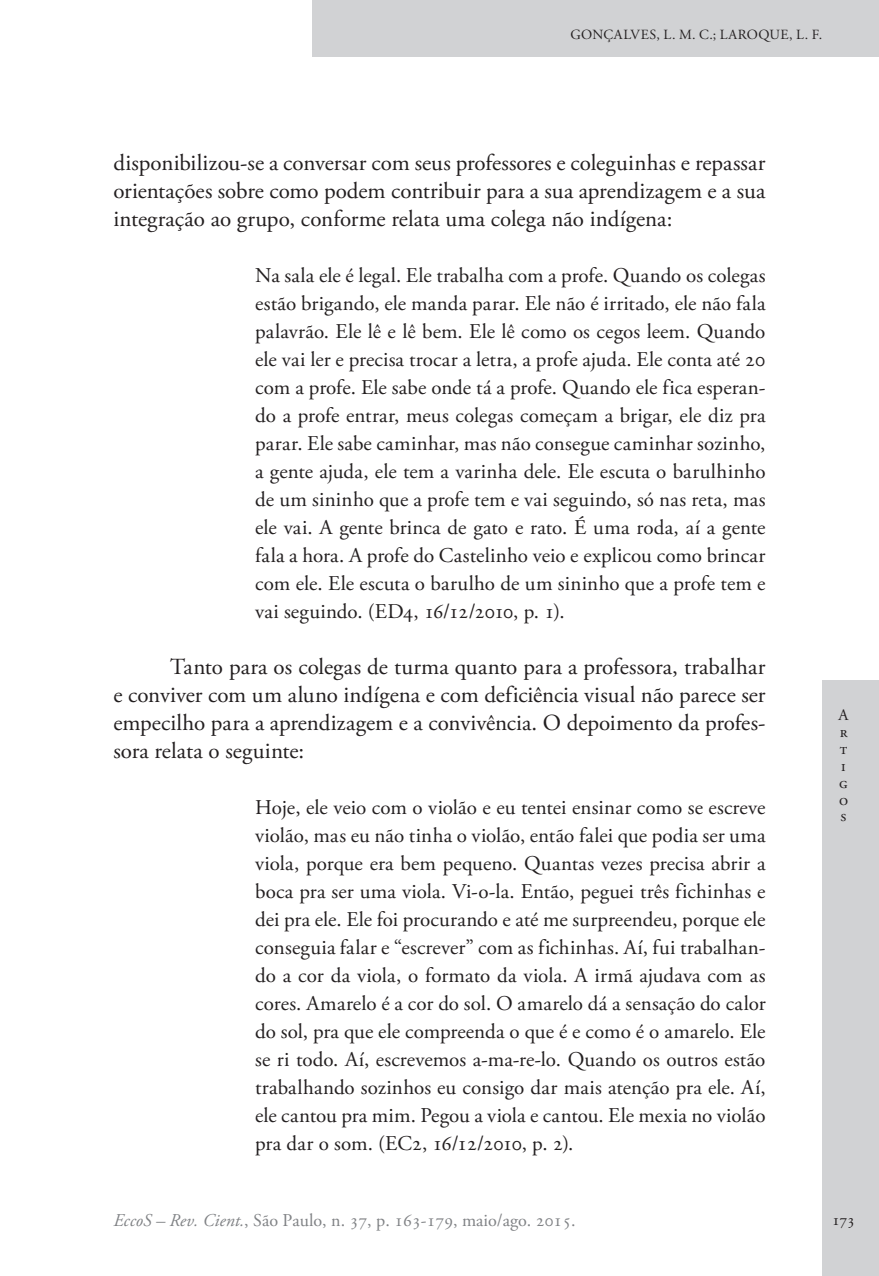
<style>
.page{position:relative;width:879px;height:1276px;background:#fff}
.page>*{position:absolute;margin:0;border:0;box-sizing:border-box;transform-origin:0 0}
.Ec_Normal{font:23px/28px "Adobe Garamond Pro";color:#231f20;text-align:justify}
.Ec_Normal_-_citação{font:21px/28px "Adobe Garamond Pro";letter-spacing:-.005em;color:#231f20;text-align:justify}
.t1{font:18px "Adobe Garamond Pro";color:#808285}
.t2{font:16px/16.8px "Adobe Garamond Pro";color:#231f20}
.t3{font:14px "Adobe Garamond Pro";letter-spacing:.03em;color:#231f20}
.s1{font-style:italic}
</style>
<div class="page">
<div style="left:312px;top:0;width:567px;height:57px;background:#d1d2d4"></div>
<div style="left:822px;top:680px;width:57px;height:596px;background:#d1d2d4"></div>
<p class="t3" style="left:570px;top:26px;width:253px">GONÇALVES, L. M. C.; LAROQUE, L. F.</p>
<p class="Ec_Normal" style="left:113px;top:150px;width:653px">disponibilizou-se a conversar com seus professores e coleguinhas e repassar orientações sobre como podem contribuir para a sua aprendizagem e a sua integração ao grupo, conforme relata uma colega não indígena:</p>
<p class="Ec_Normal_-_citação" style="left:255px;top:262px;width:512px">Na sala ele é legal. Ele trabalha com a profe. Quando os colegas estão brigando, ele manda parar. Ele não é irritado, ele não fala palavrão. Ele lê e lê bem. Ele lê como os cegos leem. Quando ele vai ler e precisa trocar a letra, a profe ajuda. Ele conta até 20 com a profe. Ele sabe onde tá a profe. Quando ele fica esperan&shy;do a profe entrar, meus colegas começam a brigar, ele diz pra parar. Ele sabe caminhar, mas não consegue caminhar sozinho, a gente ajuda, ele tem a varinha dele. Ele escuta o barulhinho de um sininho que a profe tem e vai seguindo, só nas reta, mas ele vai. A gente brinca de gato e rato. É uma roda, aí a gente fala a hora. A profe do Castelinho veio e explicou como brincar com ele. Ele escuta o barulho de um sininho que a profe tem e vai seguindo. (ED4, 16/12/2010, p. 1).</p>
<p class="Ec_Normal" style="left:113px;top:654px;width:653px;text-indent:57px">Tanto para os colegas de turma quanto para a professora, trabalhar e conviver com um aluno indígena e com deficiência visual não parece ser empecilho para a aprendizagem e a convivência. O depoimento da profes&shy;sora relata o seguinte:</p>
<p class="Ec_Normal_-_citação" style="left:255px;top:794px;width:512px">Hoje, ele veio com o violão e eu tentei ensinar como se escreve violão, mas eu não tinha o violão, então falei que podia ser uma viola, porque era bem pequeno. Quantas vezes precisa abrir a boca pra ser uma viola. Vi-o-la. Então, peguei três fichinhas e dei pra ele. Ele foi procurando e até me surpreendeu, porque ele conseguia falar e “escrever” com as fichinhas. Aí, fui trabalhan&shy;do a cor da viola, o formato da viola. A irmã ajudava com as cores. Amarelo é a cor do sol. O amarelo dá a sensação do calor do sol, pra que ele compreenda o que é e como é o amarelo. Ele se ri todo. Aí, escrevemos a-ma-re-lo. Quando os outros estão trabalhando sozinhos eu consigo dar mais atenção pra ele. Aí, ele cantou pra mim. Pegou a viola e cantou. Ele mexia no violão pra dar o som. (EC2, 16/12/2010, p. 2).</p>
<p class="t2" style="left:838px;top:707px;width:11px">A r t i g o s</p>
<p class="t1" style="left:113px;top:1209px;width:464px"><span class="s1">EccoS – Rev. Cient.</span>, São Paulo, n. 37, p. 163-179, maio/ago. 2015.</p>
<p class="t2" style="left:832px;top:1212px;width:24px">173</p>
</div>
